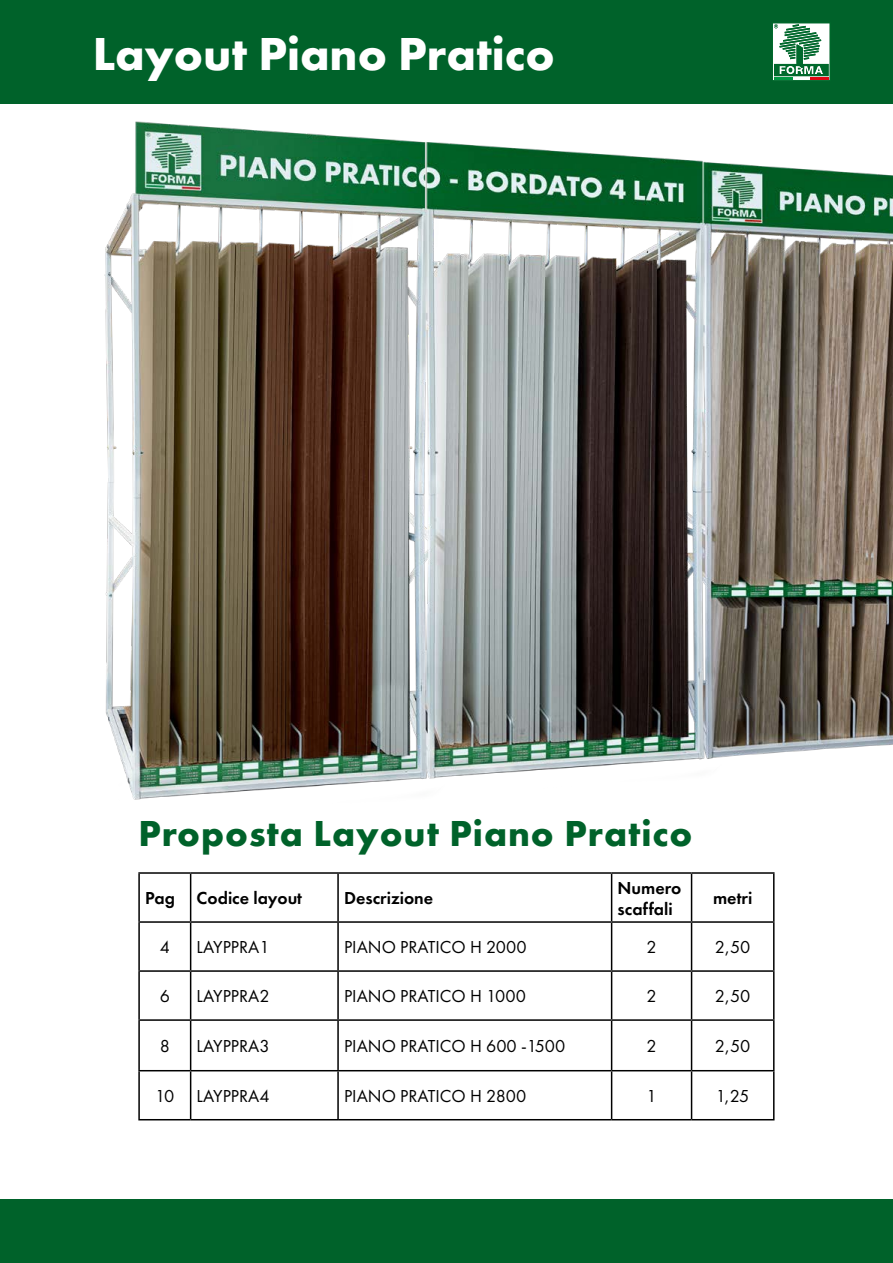
<style>
.page{position:relative;width:893px;height:1263px;background:#fff}
.page>*{position:absolute;margin:0;border:0;box-sizing:border-box;transform-origin:0 0}
.t1{font:700 48px "Futura PT";color:#fff}
.t2{font:700 37.5px "Futura PT";letter-spacing:.025em;color:#00622a}
.t3{font:18px "Futura PT";color:#000}
.t4{font:600 18px/21.6px "Futura PT";color:#000}
</style>
<div class="page">
<div style="left:0;top:1200px;width:893px;height:63px;background:#00622a"></div>
<div style="left:0;top:0;width:893px;height:104px;background:#00622a"></div>
<svg style="left:773px;top:23px;width:57px;height:50px"></svg>
<hr style="left:138px;top:872px;width:53px;height:2px;background:#000">
<hr style="left:138px;top:874px;width:2px;height:47px;background:#000">
<hr style="left:191px;top:872px;width:147px;height:2px;background:#000">
<hr style="left:190px;top:874px;width:1px;height:47px;background:#000">
<hr style="left:338px;top:872px;width:274px;height:2px;background:#000">
<hr style="left:337px;top:874px;width:2px;height:47px;background:#000">
<hr style="left:612px;top:872px;width:80px;height:2px;background:#000">
<hr style="left:611px;top:874px;width:1px;height:47px;background:#000">
<hr style="left:692px;top:872px;width:82px;height:2px;background:#000">
<hr style="left:691px;top:874px;width:1px;height:47px;background:#000">
<hr style="left:773px;top:874px;width:1px;height:47px;background:#000">
<hr style="left:138px;top:921px;width:53px;height:2px;background:#000">
<hr style="left:138px;top:923px;width:2px;height:47px;background:#000">
<hr style="left:191px;top:921px;width:147px;height:2px;background:#000">
<hr style="left:190px;top:923px;width:1px;height:47px;background:#000">
<hr style="left:338px;top:921px;width:274px;height:2px;background:#000">
<hr style="left:337px;top:923px;width:2px;height:47px;background:#000">
<hr style="left:612px;top:921px;width:80px;height:2px;background:#000">
<hr style="left:611px;top:923px;width:1px;height:47px;background:#000">
<hr style="left:692px;top:921px;width:82px;height:2px;background:#000">
<hr style="left:691px;top:923px;width:1px;height:47px;background:#000">
<hr style="left:773px;top:923px;width:1px;height:47px;background:#000">
<hr style="left:138px;top:970px;width:53px;height:2px;background:#000">
<hr style="left:138px;top:972px;width:2px;height:47px;background:#000">
<hr style="left:191px;top:970px;width:147px;height:2px;background:#000">
<hr style="left:190px;top:972px;width:1px;height:47px;background:#000">
<hr style="left:338px;top:970px;width:274px;height:2px;background:#000">
<hr style="left:337px;top:972px;width:2px;height:47px;background:#000">
<hr style="left:612px;top:970px;width:80px;height:2px;background:#000">
<hr style="left:611px;top:972px;width:1px;height:47px;background:#000">
<hr style="left:692px;top:970px;width:82px;height:2px;background:#000">
<hr style="left:691px;top:972px;width:1px;height:47px;background:#000">
<hr style="left:773px;top:972px;width:1px;height:47px;background:#000">
<hr style="left:138px;top:1019px;width:53px;height:2px;background:#000">
<hr style="left:138px;top:1021px;width:2px;height:49px;background:#000">
<hr style="left:191px;top:1019px;width:147px;height:2px;background:#000">
<hr style="left:190px;top:1021px;width:1px;height:49px;background:#000">
<hr style="left:338px;top:1019px;width:274px;height:2px;background:#000">
<hr style="left:337px;top:1021px;width:2px;height:49px;background:#000">
<hr style="left:612px;top:1019px;width:80px;height:2px;background:#000">
<hr style="left:611px;top:1021px;width:1px;height:49px;background:#000">
<hr style="left:692px;top:1019px;width:82px;height:2px;background:#000">
<hr style="left:691px;top:1021px;width:1px;height:49px;background:#000">
<hr style="left:773px;top:1021px;width:1px;height:49px;background:#000">
<hr style="left:138px;top:1070px;width:53px;height:1px;background:#000">
<hr style="left:138px;top:1071px;width:2px;height:48px;background:#000">
<hr style="left:191px;top:1070px;width:147px;height:1px;background:#000">
<hr style="left:190px;top:1071px;width:1px;height:48px;background:#000">
<hr style="left:338px;top:1070px;width:274px;height:1px;background:#000">
<hr style="left:337px;top:1071px;width:2px;height:48px;background:#000">
<hr style="left:612px;top:1070px;width:80px;height:1px;background:#000">
<hr style="left:611px;top:1071px;width:1px;height:48px;background:#000">
<hr style="left:692px;top:1070px;width:82px;height:1px;background:#000">
<hr style="left:691px;top:1071px;width:1px;height:48px;background:#000">
<hr style="left:773px;top:1071px;width:1px;height:48px;background:#000">
<hr style="left:138px;top:1119px;width:53px;height:1px;background:#000">
<hr style="left:191px;top:1119px;width:147px;height:1px;background:#000">
<hr style="left:338px;top:1119px;width:274px;height:1px;background:#000">
<hr style="left:612px;top:1119px;width:80px;height:1px;background:#000">
<hr style="left:692px;top:1119px;width:82px;height:1px;background:#000">
<img style="left:104px;top:73px;width:789px;height:727px">
<p class="t1" style="left:93px;top:23px;width:464px">Layout Piano Pratico</p>
<p class="t2" style="left:138px;top:809px;width:555px">Proposta Layout Piano Pratico</p>
<p class="t4" style="left:145px;top:887px;width:31px">Pag</p>
<p class="t4" style="left:197px;top:887px;width:107px">Codice layout</p>
<p class="t4" style="left:344px;top:887px;width:91px">Descrizione</p>
<p class="t4" style="left:618px;top:876px;width:65px">Numero scaffali</p>
<p class="t4" style="left:713px;top:887px;width:41px">metri</p>
<p class="t3" style="left:160px;top:937px;width:12px">4</p>
<p class="t3" style="left:197px;top:937px;width:74px">LAYPPRA1</p>
<p class="t3" style="left:344px;top:937px;width:184px">PIANO PRATICO H 2000</p>
<p class="t3" style="left:646px;top:937px;width:12px">2</p>
<p class="t3" style="left:715px;top:937px;width:37px">2,50</p>
<p class="t3" style="left:160px;top:986px;width:12px">6</p>
<p class="t3" style="left:197px;top:986px;width:74px">LAYPPRA2</p>
<p class="t3" style="left:344px;top:986px;width:183px">PIANO PRATICO H 1000</p>
<p class="t3" style="left:646px;top:986px;width:12px">2</p>
<p class="t3" style="left:715px;top:986px;width:37px">2,50</p>
<p class="t3" style="left:160px;top:1035px;width:12px">8</p>
<p class="t3" style="left:197px;top:1035px;width:74px">LAYPPRA3</p>
<p class="t3" style="left:344px;top:1035px;width:223px">PIANO PRATICO H 600 -1500</p>
<p class="t3" style="left:646px;top:1035px;width:12px">2</p>
<p class="t3" style="left:715px;top:1035px;width:37px">2,50</p>
<p class="t3" style="left:155px;top:1085px;width:21px">10</p>
<p class="t3" style="left:197px;top:1085px;width:74px">LAYPPRA4</p>
<p class="t3" style="left:344px;top:1085px;width:184px">PIANO PRATICO H 2800</p>
<p class="t3" style="left:646px;top:1085px;width:12px">1</p>
<p class="t3" style="left:716px;top:1085px;width:35px">1,25</p>
</div>
